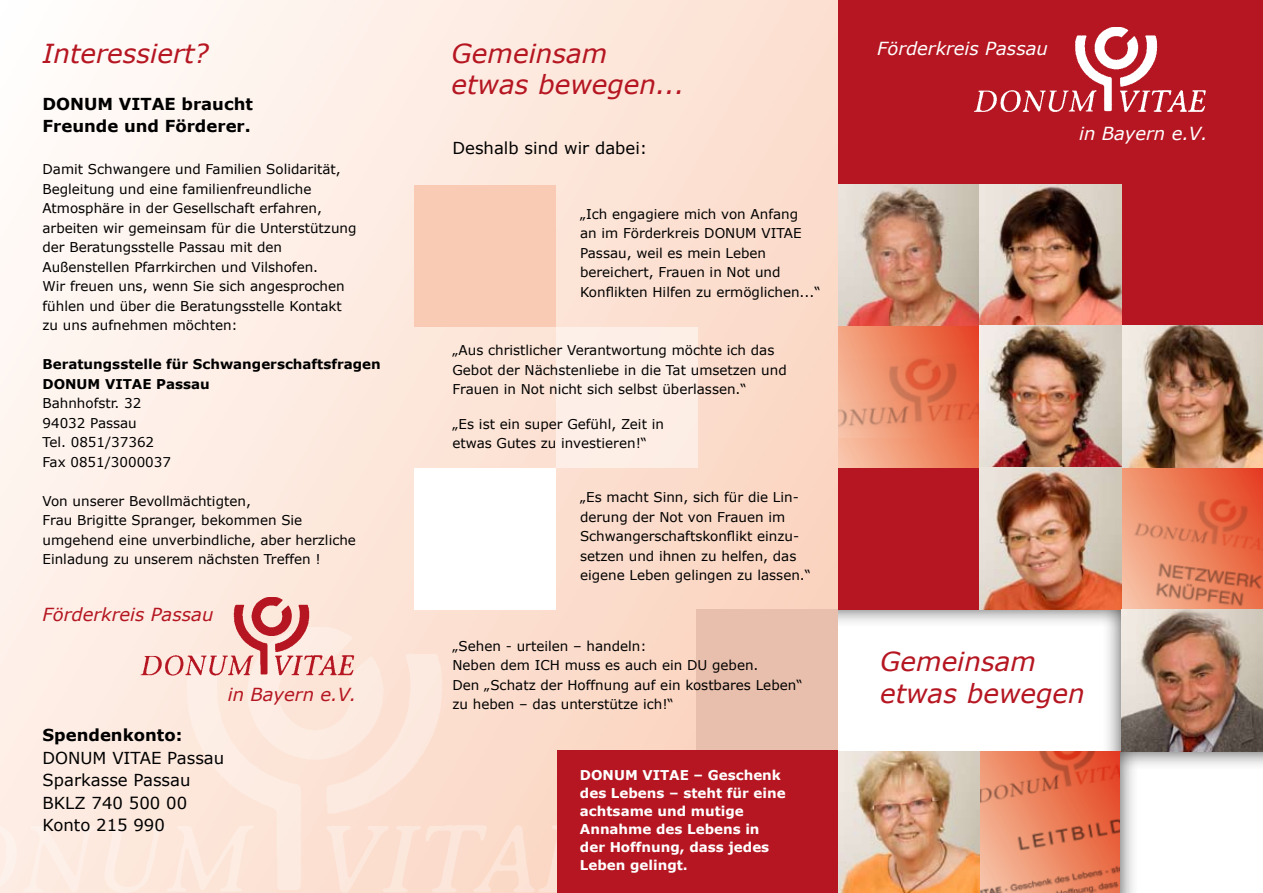
<style>
.page{position:relative;width:1263px;height:893px;background:#fff}
.page>*{position:absolute;margin:0;border:0;box-sizing:border-box;transform-origin:0 0}
.t1{font:italic 26.25px/31.5px "Verdana";color:#b51621}
.t2{font:italic 18px "Verdana";color:#fff}
.t3{font:italic 18px "Verdana";color:#b51621}
.t4{font:16.5px/22.5px "Verdana";color:#000}
.t5{font:700 16.5px/22.5px "Verdana";color:#000}
.t6{font:13.5px/19.5px "Verdana";color:#000}
.t7{font:700 13.5px/18px "Verdana";color:#fff}
.t8{font:700 13.5px/19.5px "Verdana";color:#000}
</style>
<div class="page">
<div style="left:795px;top:608px;width:328px;height:186px;background:#000;opacity:.75"></div>
<div style="left:838px;top:0;width:425px;height:327px;background:#b51621"></div>
<img style="left:979px;top:751px;width:140px;height:142px">
<div style="left:838px;top:325px;width:141px;height:146px;background:linear-gradient(to right,#f9c6aa,#eb6e44)"></div>
<div style="left:1121px;top:468px;width:142px;height:146px;background:linear-gradient(to right,#f29e75,#e53f21)"></div>
<img style="left:1121px;top:485px;width:142px;height:124px">
<div style="left:838px;top:325px;width:141px;height:113px;background:linear-gradient(to right,#f5ac86,#e64523)"></div>
<img style="left:838px;top:353px;width:141px;height:85px">
<img style="left:838px;top:184px;width:141px;height:142px">
<img style="left:1121px;top:326px;width:142px;height:142px">
<div style="left:838px;top:468px;width:141px;height:141px;background:#b51621"></div>
<div style="left:1119px;top:751px;width:144px;height:142px;background:#000;opacity:.75"></div>
<img style="left:838px;top:751px;width:141px;height:142px">
<img style="left:979px;top:184px;width:142px;height:142px">
<img style="left:979px;top:326px;width:142px;height:142px">
<img style="left:979px;top:468px;width:142px;height:141px">
<img style="left:1121px;top:609px;width:142px;height:142px">
<img style="left:974px;top:27px;width:232px;height:85px">
<div style="left:0;top:0;width:838px;height:893px;background:linear-gradient(to right,#fff9f5,#fbd9c7)"></div>
<div style="left:556px;top:327px;width:141px;height:141px;background:#fdeee6"></div>
<div style="left:414px;top:185px;width:142px;height:142px;background:#f9cbb4"></div>
<div style="left:414px;top:468px;width:142px;height:141px;background:#fff"></div>
<div style="left:696px;top:609px;width:142px;height:142px;background:#e8bfac"></div>
<img style="left:0;top:627px;width:603px;height:266px">
<div style="left:557px;top:750px;width:281px;height:143px;background:#b51621"></div>
<img style="left:137px;top:597px;width:219px;height:83px">
<h1 class="t1" style="left:43px;top:36px;width:168px">Interessiert?</h1>
<p class="t5" style="left:43px;top:92px;width:212px">DONUM VITAE braucht<br>Freunde und Förderer.</p>
<p class="t6" style="left:43px;top:159px;width:315px">Damit Schwangere und Familien Solidarität, Begleitung und eine familienfreundliche Atmosphäre in der Gesellschaft erfahren, arbeiten wir gemeinsam für die Unterstützung der Beratungsstelle Passau mit den Außenstellen Pfarrkirchen und Vilshofen.<br>Wir freuen uns, wenn Sie sich angesprochen fühlen und über die Beratungsstelle Kontakt zu uns aufnehmen möchten:</p>
<p class="t8" style="left:43px;top:354px;width:340px">Beratungsstelle für Schwangerschaftsfragen<br>DONUM VITAE Passau</p>
<p class="t6" style="left:43px;top:393px;width:130px">Bahnhofstr. 32<br>94032 Passau<br>Tel. 0851/37362<br>Fax 0851/3000037</p>
<p class="t6" style="left:43px;top:491px;width:315px">Von unserer Bevollmächtigten,<br>Frau Brigitte Spranger, bekommen Sie umgehend eine unverbindliche, aber herzliche Einladung zu unserem nächsten Treffen !</p>
<h2 class="t3" style="left:43px;top:603px;width:172px">Förderkreis Passau</h2>
<h2 class="t3" style="left:228px;top:683px;width:130px">in Bayern e.V.</h2>
<p class="t5" style="left:43px;top:723px;width:141px">Spendenkonto:</p>
<p class="t4" style="left:43px;top:746px;width:183px">DONUM VITAE Passau<br>Sparkasse Passau<br>BKLZ 740 500 00<br>Konto 215 990</p>
<h1 class="t1" style="left:452px;top:36px;width:235px">Gemeinsam etwas bewegen...</h1>
<p class="t4" style="left:452px;top:137px;width:196px">Deshalb sind wir dabei:</p>
<p class="t6" style="left:580px;top:204px;width:242px">„Ich engagiere mich von Anfang<br>an im Förderkreis DONUM VITAE<br>Passau, weil es mein Leben bereichert, Frauen in Not und<br>Konflikten Hilfen zu ermöglichen...“</p>
<p class="t6" style="left:452px;top:340px;width:336px">„Aus christlicher Verantwortung möchte ich das<br>Gebot der Nächstenliebe in die Tat umsetzen und<br>Frauen in Not nicht sich selbst überlassen.“</p>
<p class="t6" style="left:452px;top:414px;width:213px">„Es ist ein super Gefühl, Zeit in etwas Gutes zu investieren!“</p>
<p class="t6" style="left:580px;top:487px;width:232px">„Es macht Sinn, sich für die Lin‑ derung der Not von Frauen im<br>Schwangerschaftskonflikt einzu‑ setzen und ihnen zu helfen, das eigene Leben gelingen zu lassen.“</p>
<p class="t6" style="left:452px;top:636px;width:352px">„Sehen - urteilen – handeln:<br>Neben dem ICH muss es auch ein DU geben.<br>Den „Schatz der Hoffnung auf ein kostbares Leben“ zu heben – das unterstütze ich!“</p>
<p class="t7" style="left:580px;top:766px;width:207px">DONUM VITAE – Geschenk des Lebens – steht für eine achtsame und mutige<br>Annahme des Lebens in der Hoffnung, dass jedes<br>Leben gelingt.</p>
<h2 class="t2" style="left:877px;top:37px;width:172px">Förderkreis Passau</h2>
<h2 class="t2" style="left:1079px;top:122px;width:130px">in Bayern e.V.</h2>
<h1 class="t1" style="left:880px;top:645px;width:206px">Gemeinsam etwas bewegen</h1>
</div>
